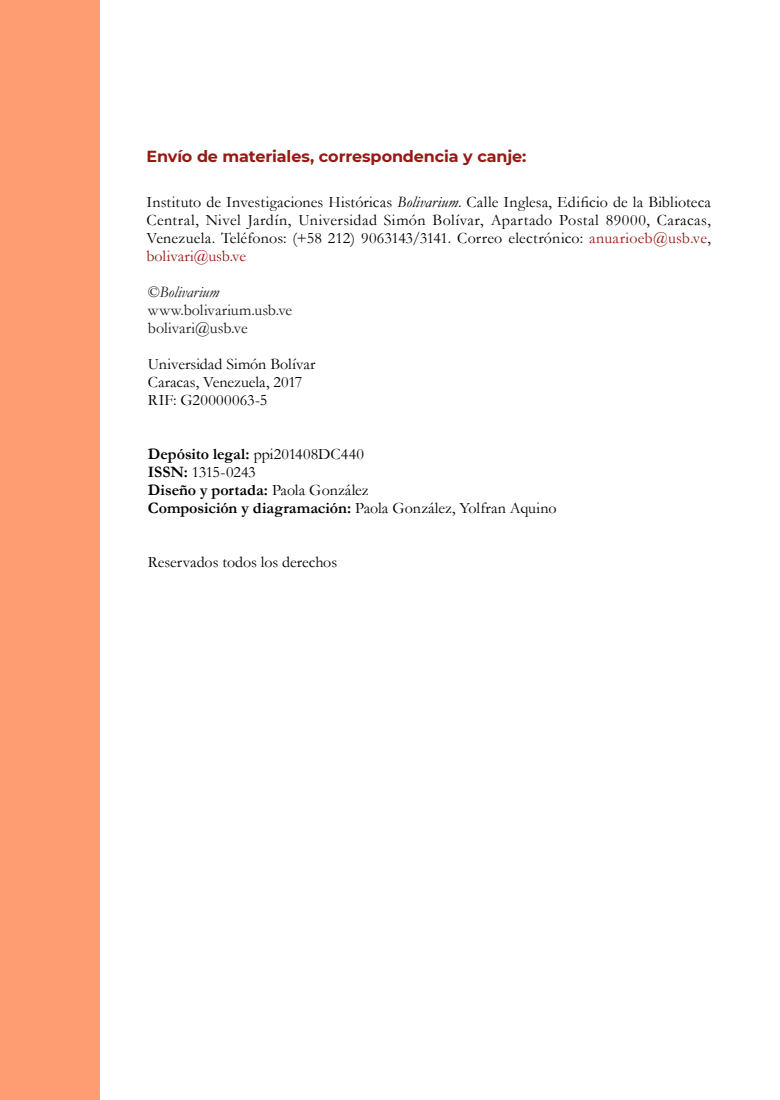
<style>
.page{position:relative;width:780px;height:1100px;background:#fff}
.page>*{position:absolute;margin:0;border:0;box-sizing:border-box;transform-origin:0 0}
.t1{font:16px/18px "Garamond";color:#000}
.t2{font:16px/18px "Garamond";color:#1a1a1a}
.t3{font:700 16px "Montserrat";letter-spacing:-.005em;color:#961914}
.s1{font-style:italic}
.s2{color:#961914}
.s3{font-weight:700}
</style>
<div class="page">
<div style="left:0;top:0;width:100px;height:1100px;background:#ff9d72"></div>
<p class="t3" style="left:146px;top:145px;width:381px">Envío de materiales, correspondencia y canje:</p>
<p class="t1" style="left:146px;top:193px;width:566px;text-align:justify">Instituto de Investigaciones Históricas <span class="s1">Bolivarium</span>. Calle Inglesa, Edificio de la Biblioteca Central, Nivel Jardín, Universidad Simón Bolívar, Apartado Postal 89000, Caracas, Venezuela. Teléfonos: (+58 212) 9063143/3141. Correo electrónico: <span class="s2">anuarioeb@usb.ve</span>, <span class="s2">bolivari@usb.ve</span></p>
<p class="t2" style="left:148px;top:283px;width:146px">©<span class="s1">Bolivarium </span>www.bolivarium.usb.ve bolivari@usb.ve</p>
<p class="t1" style="left:148px;top:355px;width:169px">Universidad Simón Bolívar<br>Caracas, Venezuela, 2017<br>RIF: G20000063-5</p>
<p class="t1" style="left:148px;top:445px;width:410px"><span class="s3">Depósito legal:</span> ppi201408DC440<br><span class="s3">ISSN:</span> 1315-0243<br><span class="s3">Diseño y portada:</span> Paola González<br><span class="s3">Composición y diagramación:</span> Paola González, Yolfran Aquino</p>
<p class="t1" style="left:148px;top:553px;width:191px">Reservados todos los derechos</p>
</div>
